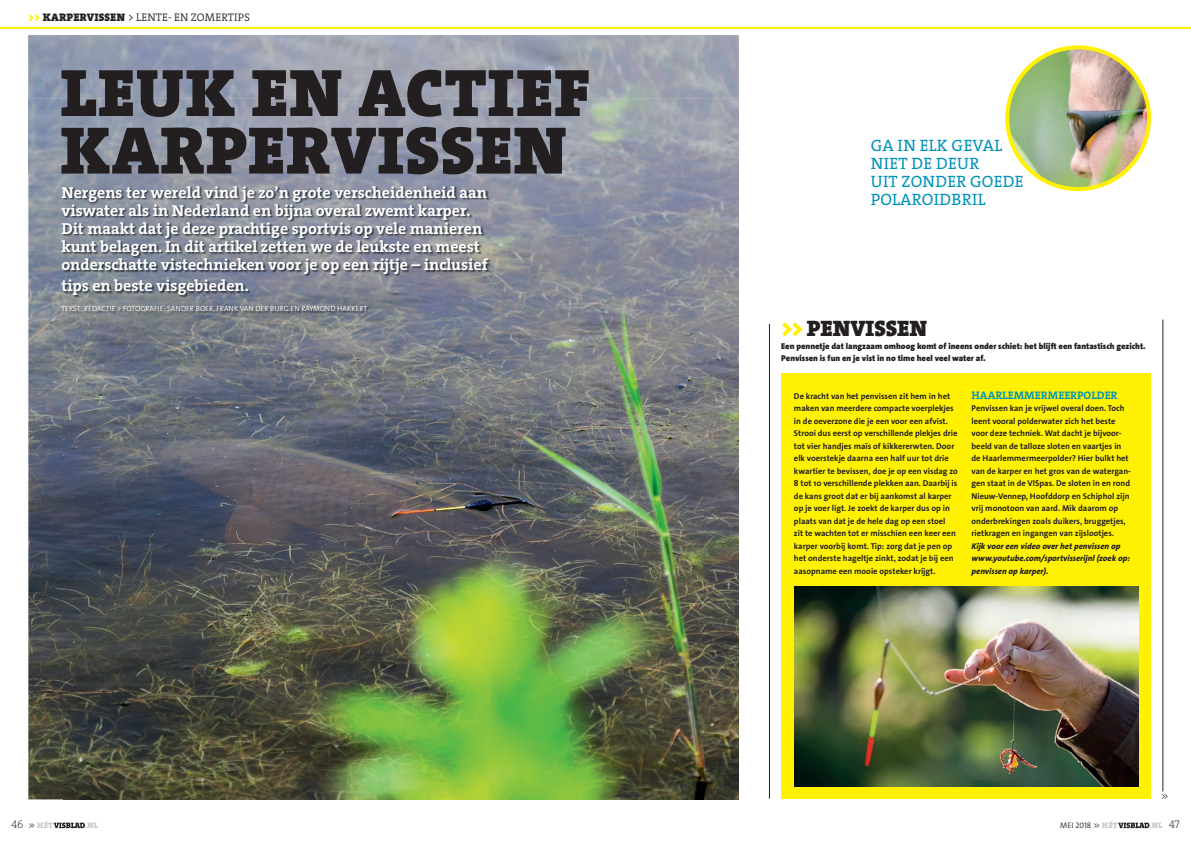
<style>
.page{position:relative;width:1191px;height:842px;background:#fff}
.page>*{position:absolute;margin:0;border:0;box-sizing:border-box;transform-origin:0 0}
.t1{font:67.8px/57.5px "The Serif HP9 Blk";letter-spacing:.015em;color:#231f20}
.t2{font:22.5px "The Serif HP9 Blk";color:#231f20}
.t3{font:16.5px/18px "The Serif HP5 Plain";letter-spacing:.015em;color:#0093ba}
.t4{font:16px/18px "The Serif HP7 Bld";color:#fff}
.t5{font:11px "The Serif HP4 Se Lig";letter-spacing:.015em;color:#231f20}
.t6{font:11px "The Serif HP7 Bld";color:#0093ba}
.t7{font:700 8.5px/12.5px "The Sans Os F";color:#231f20}
.t8{font:900 8.5px/12.5px "The Sans Os F";color:#231f20}
.t9{font:italic 800 8.5px/12.5px "The Sans Os F";color:#231f20}
.t10{font:300 8.5px "The Sans Os F";color:#231f20}
.t11{font:8px "The Serif HP9 Blk";letter-spacing:.03em;color:#cdc9c8}
.t12{font:300 8px "The Sans Os F";color:#231f20}
.t13{font:300 7.5px "The Sans Os F";color:#fff}
.s1{font-family:"The Serif HP9 Blk";color:#fff101}
.s2{font-family:"The Serif HP9 Blk"}
.s3{color:#fff101}
.s4{font-family:"The Serif HP2 Ex Lig";font-size:11px;color:#231f20}
.s5{font-family:"The Sans Os F";font-weight:300;color:#231f20}
.s6{font-family:"The Serif HP9 Blk";font-weight:400;color:#cdc9c8}
</style>
<div class="page">
<img style="left:28px;top:35px;width:710px;height:63px">
<div style="left:781px;top:374px;width:369px;height:425px;background:#fff101"></div>
<img style="left:794px;top:586px;width:344px;height:200px">
<img style="left:703px;top:174px;width:35px;height:625px">
<img style="left:28px;top:174px;width:675px;height:30px">
<img style="left:28px;top:204px;width:36px;height:595px">
<img style="left:490px;top:204px;width:213px;height:595px">
<img style="left:64px;top:315px;width:426px;height:484px">
<img style="left:28px;top:99px;width:710px;height:75px">
<img style="left:1007px;top:47px;width:142px;height:142px;border-radius:71px">
<div style="left:1005px;top:45px;width:146px;height:146px;border:4px solid #fff101;border-radius:50%"></div>
<hr style="left:769px;top:324px;width:1px;height:475px;background:#231f20">
<hr style="left:1162px;top:320px;width:1px;height:471px;background:#231f20">
<svg style="left:54px;top:822px;width:31px;height:6px"></svg>
<svg style="left:1118px;top:822px;width:31px;height:6px"></svg>
<hr style="left:0;top:27px;width:1191px;height:2px;background:#fff101">
<img style="left:61px;top:186px;width:430px;height:129px">
<p class="t5" style="left:28px;top:10px;width:223px"><span class="s1">&gt;&gt;</span> <span class="s2">KARPERVISSEN</span> &gt; LENTE- EN ZOMERTIPS</p>
<h1 class="t1" style="left:60px;top:64px;width:531px">LEUK EN ACTIEF<br>KARPERVISSEN</h1>
<p class="t4" style="left:61px;top:183px;width:428px">Nergens ter wereld vind je zo’n grote verscheidenheid aan viswater als in Nederland en bijna overal zwemt karper.<br>Dit maakt dat je deze prachtige sportvis op vele manieren kunt belagen. In dit artikel zetten we de leukste en meest onderschatte vistechnieken voor je op een rijtje – inclusief</p>
<h3 class="t4" style="left:61px;top:276px;width:189px">tips en beste visgebieden.</h3>
<p class="t13" style="left:61px;top:303px;width:307px">TEKST: REDACTIE &gt; FOTOGRAFIE: SANDER BOER, FRANK VAN DER BURG EN RAYMOND HAKKERT</p>
<h3 class="t3" style="left:870px;top:137px;width:154px">GA IN ELK GEVAL<br>NIET DE DEUR<br>UIT ZONDER GOEDE<br>POLAROIDBRIL</h3>
<h2 class="t2" style="left:781px;top:313px;width:147px"><span class="s3">&gt;&gt;</span> PENVISSEN</h2>
<p class="t8" style="left:781px;top:339px;width:366px">Een pennetje dat langzaam omhoog komt of ineens onder schiet: het blijft een fantastisch gezicht.<br>Penvissen is fun en je vist in no time heel veel water af.</p>
<p class="t7" style="left:794px;top:389px;width:165px">De kracht van het penvissen zit hem in het maken van meerdere compacte voerplekjes in de oeverzone die je een voor een afvist.<br>Strooi dus eerst op verschillende plekjes drie tot vier handjes maïs of kikkererwten. Door elk voerstekje daarna een half uur tot drie kwartier te bevissen, doe je op een visdag zo 8 tot 10 verschillende plekken aan. Daarbij is de kans groot dat er bij aankomst al karper op je voer ligt. Je zoekt de karper dus op in plaats van dat je de hele dag op een stoel<br>zit te wachten tot er misschien een keer een karper voorbij komt. Tip: zorg dat je pen op het onderste hageltje zinkt, zodat je bij een aasopname een mooie opsteker krijgt.</p>
<p class="t6" style="left:971px;top:387px;width:147px">HAARLEMMERMEERPOLDER</p>
<p class="t7" style="left:971px;top:402px;width:161px">Penvissen kan je vrijwel overal doen. Toch leent vooral polderwater zich het beste voor deze techniek. Wat dacht je bijvoor&shy;beeld van de talloze sloten en vaartjes in de Haarlemmermeerpolder? Hier bulkt het van de karper en het gros van de watergan&shy;gen staat in de VISpas. De sloten in en rond Nieuw-Vennep, Hoofddorp en Schiphol zijn vrij monotoon van aard. Mik daarom op onderbrekingen zoals duikers, bruggetjes, rietkragen en ingangen van zijslootjes.</p>
<p class="t9" style="left:971px;top:539px;width:160px">Kijk voor een video over het penvissen op www.youtube.com/sportvisserijnl (zoek op: penvissen op karper).</p>
<p class="t10" style="left:1161px;top:790px;width:9px">&gt;&gt;</p>
<p class="t11" style="left:11px;top:820px;width:43px"><span class="s4">46</span> <span class="s5">&gt;&gt;</span> HÉT</p>
<p class="t11" style="left:85px;top:820px;width:15px">.NL</p>
<p class="t12" style="left:1060px;top:820px;width:59px">MEI 2018 &gt;&gt; <span class="s6">HÉT</span></p>
<p class="t11" style="left:1149px;top:820px;width:32px">.NL <span class="s4">47</span></p>
</div>
